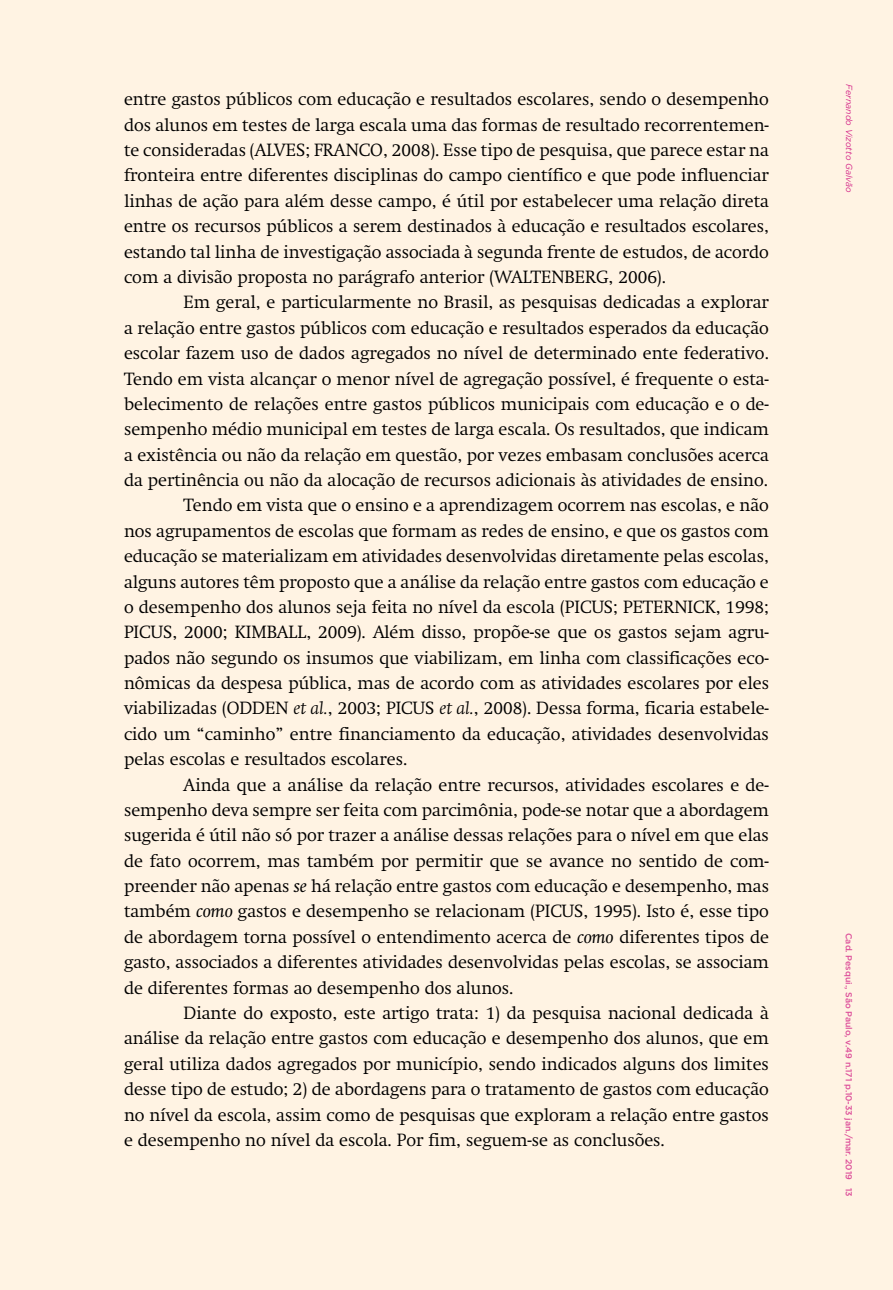
<style>
.page{position:relative;width:893px;height:1290px;background:#fff3e3}
.page>*{position:absolute;margin:0;border:0;box-sizing:border-box;transform-origin:0 0}
.t1{font:300 17.5px/25.4px "Swift";color:#000;text-align:justify}
.t2{font:500 8.75px "Gotham HTF";color:#dd53ad}
.t3{font:italic 8.75px "Gotham HTF";color:#d42899}
.s1{font-style:italic}
.s2{font-weight:400;font-style:italic}
</style>
<div class="page">
<p class="t1" style="left:124px;top:87px;width:646px">entre gastos públicos com educação e resultados escolares, sendo o desempenho dos alunos em testes de larga escala uma das formas de resultado recorrentemen&shy;te consideradas (ALVES; FRANCO, 2008). Esse tipo de pesquisa, que parece estar na fronteira entre diferentes disciplinas do campo científico e que pode influenciar linhas de ação para além desse campo, é útil por estabelecer uma relação direta entre os recursos públicos a serem destinados à educação e resultados escolares, estando tal linha de investigação associada à segunda frente de estudos, de acordo com a divisão proposta no parágrafo anterior (WALTENBERG, 2006).</p>
<p class="t1" style="left:184px;top:290px;width:587px">Em geral, e particularmente no Brasil, as pesquisas dedicadas a explorar</p>
<p class="t1" style="left:124px;top:315px;width:646px">a relação entre gastos públicos com educação e resultados esperados da educação</p>
<p class="t1" style="left:124px;top:340px;width:646px">escolar fazem uso de dados agregados no nível de determinado ente federativo.</p>
<p class="t1" style="left:124px;top:366px;width:646px">Tendo em vista alcançar o menor nível de agregação possível, é frequente o esta-</p>
<p class="t1" style="left:124px;top:391px;width:646px">belecimento de relações entre gastos públicos municipais com educação e o de-</p>
<p class="t1" style="left:124px;top:417px;width:646px">sempenho médio municipal em testes de larga escala. Os resultados, que indicam</p>
<p class="t1" style="left:124px;top:442px;width:646px">a existência ou não da relação em questão, por vezes embasam conclusões acerca</p>
<p class="t1" style="left:124px;top:467px;width:646px">da pertinência ou não da alocação de recursos adicionais às atividades de ensino.</p>
<p class="t1" style="left:184px;top:493px;width:587px">Tendo em vista que o ensino e a aprendizagem ocorrem nas escolas, e não</p>
<p class="t1" style="left:124px;top:518px;width:646px">nos agrupamentos de escolas que formam as redes de ensino, e que os gastos com</p>
<p class="t1" style="left:124px;top:543px;width:646px">educação se materializam em atividades desenvolvidas diretamente pelas escolas,</p>
<p class="t1" style="left:124px;top:569px;width:646px">alguns autores têm proposto que a análise da relação entre gastos com educação e</p>
<p class="t1" style="left:124px;top:594px;width:646px">o desempenho dos alunos seja feita no nível da escola (PICUS; PETERNICK, 1998;</p>
<p class="t1" style="left:124px;top:620px;width:646px">PICUS, 2000; KIMBALL, 2009). Além disso, propõe-se que os gastos sejam agru-</p>
<p class="t1" style="left:124px;top:645px;width:646px">pados não segundo os insumos que viabilizam, em linha com classificações eco-</p>
<p class="t1" style="left:124px;top:670px;width:646px">nômicas da despesa pública, mas de acordo com as atividades escolares por eles</p>
<p class="t1" style="left:124px;top:696px;width:646px">viabilizadas (ODDEN <span class="s1">et al.</span>, 2003; PICUS <span class="s1">et al.</span>, 2008). Dessa forma, ficaria estabele-</p>
<p class="t1" style="left:124px;top:721px;width:646px">cido um “caminho” entre financiamento da educação, atividades desenvolvidas</p>
<p class="t1" style="left:124px;top:746px;width:285px">pelas escolas e resultados escolares.</p>
<p class="t1" style="left:184px;top:772px;width:587px">Ainda que a análise da relação entre recursos, atividades escolares e de-</p>
<p class="t1" style="left:124px;top:797px;width:646px">sempenho deva sempre ser feita com parcimônia, pode-se notar que a abordagem</p>
<p class="t1" style="left:124px;top:823px;width:646px">sugerida é útil não só por trazer a análise dessas relações para o nível em que elas</p>
<p class="t1" style="left:124px;top:848px;width:646px">de fato ocorrem, mas também por permitir que se avance no sentido de com-</p>
<p class="t1" style="left:124px;top:873px;width:646px">preender não apenas <span class="s2">se</span> há relação entre gastos com educação e desempenho, mas</p>
<p class="t1" style="left:124px;top:899px;width:646px">também <span class="s2">como</span> gastos e desempenho se relacionam (PICUS, 1995). Isto é, esse tipo</p>
<p class="t1" style="left:124px;top:924px;width:646px">de abordagem torna possível o entendimento acerca de <span class="s2">como</span> diferentes tipos de</p>
<p class="t1" style="left:124px;top:949px;width:646px">gasto, associados a diferentes atividades desenvolvidas pelas escolas, se associam</p>
<p class="t1" style="left:124px;top:975px;width:391px">de diferentes formas ao desempenho dos alunos.</p>
<p class="t1" style="left:184px;top:1000px;width:587px">Diante do exposto, este artigo trata: 1) da pesquisa nacional dedicada à</p>
<p class="t1" style="left:124px;top:1026px;width:646px">análise da relação entre gastos com educação e desempenho dos alunos, que em</p>
<p class="t1" style="left:124px;top:1051px;width:646px">geral utiliza dados agregados por município, sendo indicados alguns dos limites</p>
<p class="t1" style="left:124px;top:1076px;width:646px">desse tipo de estudo; 2) de abordagens para o tratamento de gastos com educação</p>
<p class="t1" style="left:124px;top:1102px;width:646px">no nível da escola, assim como de pesquisas que exploram a relação entre gastos</p>
<p class="t1" style="left:124px;top:1127px;width:542px">e desempenho no nível da escola. Por fim, seguem-se as conclusões.</p>
<p class="t3" style="left:854px;top:84px;width:110px;rotate:90deg">Fernando Vizotto Galvão</p>
<p class="t2" style="left:854px;top:933px;width:265px;rotate:90deg">Cad. Pesqui., São Paulo, v.49 n.171 p.10-33 jan./mar. 2019 13</p>
</div>
